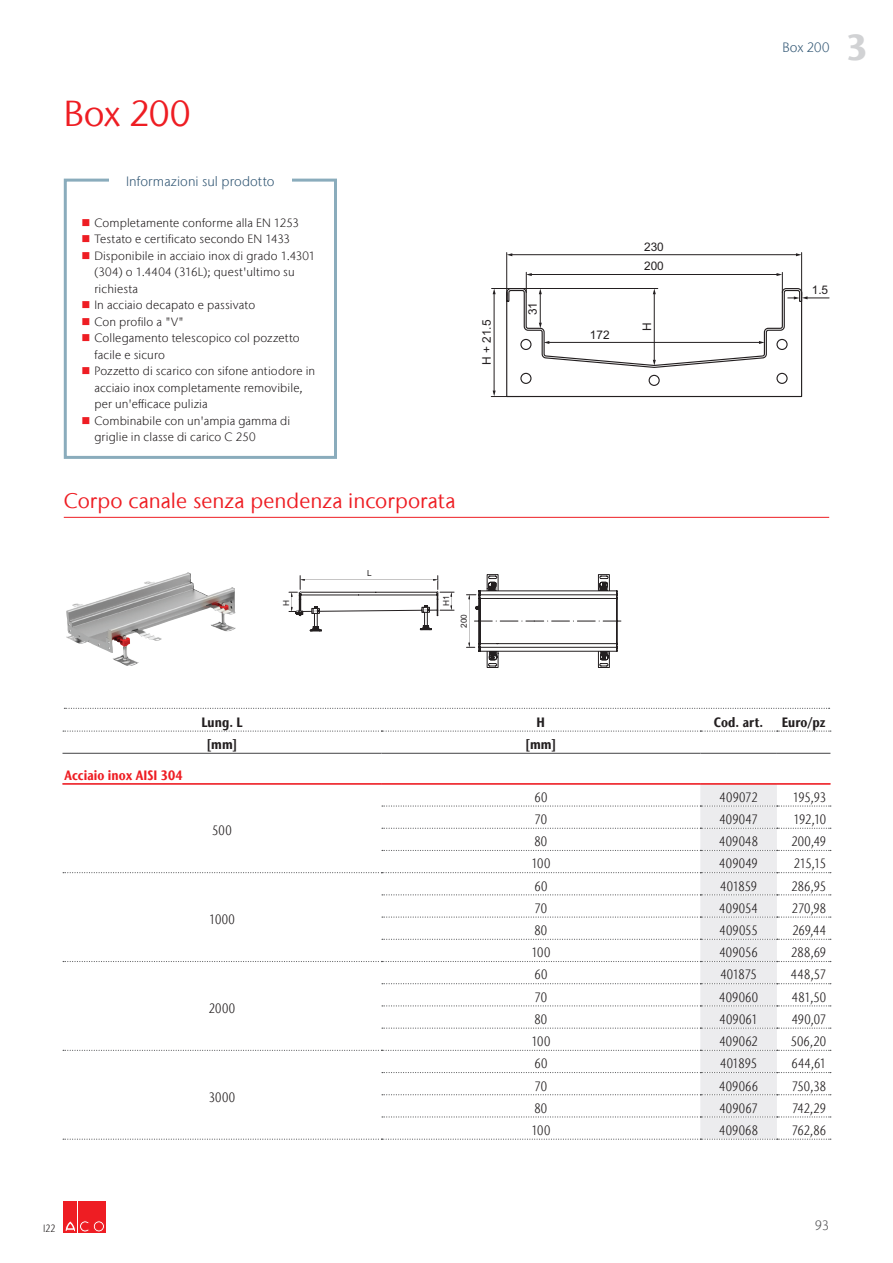
<style>
.page{position:relative;width:893px;height:1263px;background:#fff}
.page>*{position:absolute;margin:0;border:0;box-sizing:border-box;transform-origin:0 0}
.title1_across_it{font:36px "Stone Sans IIITC Com";letter-spacing:-.01em;color:#ee1d23}
.t1{font:700 36px "Stone Sans IIITC Com";color:#d1d2d4}
.title2_it{font:21px "Stone Sans IIITC Com";letter-spacing:.005em;color:#ee1d23}
.codice_it{font:300 condensed 13.5px "Stone Sans IIITC Com";letter-spacing:.01em;color:#231f20}
.testoTabella_R_it{font:300 condensed 13.5px "Stone Sans IIITC Com";letter-spacing:-.01em;color:#231f20}
.testoTabella_C_it{font:300 condensed 13.5px "Stone Sans IIITC Com";letter-spacing:.015em;color:#231f20}
.testataTabella_C_it{font:700 condensed 13.5px "Stone Sans IIITC Com";letter-spacing:.01em;color:#231f20}
.t2{font:300 13.5px "Stone Sans IIITC Com";letter-spacing:.005em;color:#335875}
.raggruppamento_it{font:700 condensed 13.5px "Stone Sans IIITC Com";letter-spacing:.01em;color:#ee1d23}
.t3{font:300 13.5px "Stone Sans IIITC Com";color:#57585a}
.t4{font:300 12px/16.5px "Stone Sans IIITC Com";letter-spacing:.01em;color:#231f20}
.t5{font:11.85px "Arial";color:#231f20}
.t6{font:300 condensed 10.5px "Stone Sans IIITC Com";color:#231f20}
.t7{font:8.25px "Arial";color:#231f20}
</style>
<div class="page">
<div style="left:64px;top:1201px;width:13px;height:32px;background:#ee1d23"></div>
<div style="left:78px;top:1201px;width:13px;height:32px;background:#ee1d23"></div>
<svg style="left:65px;top:1221px;width:24px;height:11px"></svg>
<div style="left:92px;top:1201px;width:13px;height:32px;background:#ee1d23"></div>
<svg style="left:93px;top:1221px;width:11px;height:11px"></svg>
<div style="left:93px;top:1221px;width:12px;height:11px;border:1px solid #ee1d23;border-radius:50%"></div>
<div style="left:95px;top:1223px;width:7px;height:7px;background:#ee1d23;border-radius:50%"></div>
<div style="left:95px;top:1223px;width:7px;height:7px;border:1px solid #ee1d23;border-radius:50%"></div>
<hr style="left:64px;top:517px;width:765px;height:1px;background:#ee1d23">
<svg style="left:64px;top:708px;width:766px;height:1px"></svg>
<img style="left:66px;top:572px;width:155px;height:94px">
<svg style="left:289px;top:575px;width:165px;height:56px"></svg>
<svg style="left:466px;top:574px;width:156px;height:94px"></svg>
<svg style="left:63px;top:730px;width:768px;height:2px"></svg>
<svg style="left:63px;top:784px;width:768px;height:356px"></svg>
<hr style="left:63px;top:753px;width:318px;height:1px;background:#57585a">
<hr style="left:381px;top:753px;width:319px;height:1px;background:#57585a">
<hr style="left:700px;top:753px;width:77px;height:1px;background:#57585a">
<hr style="left:777px;top:753px;width:53px;height:1px;background:#57585a">
<hr style="left:63px;top:783px;width:767px;height:1px;background:#ee1d23">
<hr style="left:506px;top:253px;width:1px;height:42px;background:#231f20">
<hr style="left:801px;top:253px;width:1px;height:42px;background:#231f20">
<hr style="left:511px;top:254px;width:286px;height:1px;background:#231f20">
<svg style="left:796px;top:253px;width:6px;height:3px"></svg>
<svg style="left:507px;top:253px;width:5px;height:3px"></svg>
<svg style="left:491px;top:272px;width:338px;height:125px"></svg>
<div style="left:64px;top:179px;width:273px;height:280px;border:3px solid #8aacbc"></div>
<div style="left:109px;top:172px;width:183px;height:22px;background:#fff"></div>
<p class="title1_across_it" style="left:64px;top:91px;width:128px">Box 200</p>
<p class="t2" style="left:126px;top:173px;width:150px">Informazioni sul prodotto</p>
<p class="t4" style="left:94px;top:214px;width:206px">Completamente conforme alla EN 1253</p>
<p class="t4" style="left:94px;top:230px;width:197px">Testato e certificato secondo EN 1433</p>
<p class="t4" style="left:94px;top:247px;width:222px">Disponibile in acciaio inox di grado 1.4301 (304) o 1.4404 (316L); quest'ultimo su richiesta</p>
<p class="t4" style="left:94px;top:296px;width:162px">In acciaio decapato e passivato</p>
<p class="t4" style="left:94px;top:313px;width:91px">Con profilo a "V"</p>
<p class="t4" style="left:94px;top:329px;width:207px">Collegamento telescopico col pozzetto facile e sicuro</p>
<p class="t4" style="left:94px;top:362px;width:222px">Pozzetto di scarico con sifone antiodore in acciaio inox completamente removibile, per un'efficace pulizia</p>
<p class="t4" style="left:94px;top:412px;width:197px">Combinabile con un'ampia gamma di griglie in classe di carico C 250</p>
<p class="title2_it" style="left:64px;top:488px;width:393px">Corpo canale senza pendenza incorporata</p>
<p class="t5" style="left:644px;top:239px;width:21px">230</p>
<p class="t5" style="left:525px;top:315px;width:15px;rotate:-90deg">31</p>
<p class="t5" style="left:644px;top:258px;width:21px">200</p>
<p class="t5" style="left:479px;top:365px;width:47px;rotate:-90deg">H + 21.5</p>
<p class="t5" style="left:639px;top:331px;width:10px;rotate:-90deg">H</p>
<p class="t5" style="left:590px;top:327px;width:21px">172</p>
<p class="t7" style="left:367px;top:567px;width:6px">L</p>
<p class="t7" style="left:281px;top:605px;width:8px;rotate:-90deg">H</p>
<p class="t7" style="left:441px;top:606px;width:12px;rotate:-90deg">H1</p>
<p class="t7" style="left:459px;top:628px;width:15px;rotate:-90deg">200</p>
<p class="t2" style="left:782px;top:39px;width:49px">Box 200</p>
<h1 class="t1" style="left:845px;top:24px;width:24px">3</h1>
<p class="t5" style="left:812px;top:282px;width:18px">1.5</p>
<p class="raggruppamento_it" style="left:65px;top:766px;width:119px">Acciaio inox AISI 304</p>
<p class="testataTabella_C_it" style="left:201px;top:713px;width:43px">Lung. L</p>
<p class="testataTabella_C_it" style="left:537px;top:713px;width:10px">H</p>
<p class="testataTabella_C_it" style="left:714px;top:713px;width:51px">Cod. art.</p>
<p class="testataTabella_C_it" style="left:782px;top:713px;width:45px">Euro/pz</p>
<p class="testataTabella_C_it" style="left:206px;top:736px;width:33px">[mm]</p>
<p class="testataTabella_C_it" style="left:525px;top:736px;width:33px">[mm]</p>
<p class="testoTabella_C_it" style="left:212px;top:822px;width:21px">500</p>
<p class="testoTabella_C_it" style="left:209px;top:911px;width:27px">1000</p>
<p class="testoTabella_C_it" style="left:209px;top:1000px;width:28px">2000</p>
<p class="testoTabella_C_it" style="left:209px;top:1089px;width:28px">3000</p>
<p class="testoTabella_C_it" style="left:534px;top:789px;width:14px">60</p>
<p class="codice_it" style="left:720px;top:789px;width:40px">409072</p>
<p class="testoTabella_R_it" style="left:793px;top:789px;width:35px">195,93</p>
<p class="testoTabella_C_it" style="left:535px;top:811px;width:14px">70</p>
<p class="codice_it" style="left:719px;top:811px;width:40px">409047</p>
<p class="testoTabella_R_it" style="left:794px;top:811px;width:34px">192,10</p>
<p class="testoTabella_C_it" style="left:534px;top:833px;width:14px">80</p>
<p class="codice_it" style="left:719px;top:833px;width:41px">409048</p>
<p class="testoTabella_R_it" style="left:791px;top:833px;width:36px">200,49</p>
<p class="testoTabella_C_it" style="left:531px;top:855px;width:20px">100</p>
<p class="codice_it" style="left:719px;top:855px;width:40px">409049</p>
<p class="testoTabella_R_it" style="left:794px;top:855px;width:34px">215,15</p>
<p class="testoTabella_C_it" style="left:534px;top:878px;width:14px">60</p>
<p class="codice_it" style="left:720px;top:878px;width:38px">401859</p>
<p class="testoTabella_R_it" style="left:791px;top:878px;width:36px">286,95</p>
<p class="testoTabella_C_it" style="left:535px;top:900px;width:14px">70</p>
<p class="codice_it" style="left:719px;top:900px;width:40px">409054</p>
<p class="testoTabella_R_it" style="left:792px;top:900px;width:36px">270,98</p>
<p class="testoTabella_C_it" style="left:534px;top:922px;width:14px">80</p>
<p class="codice_it" style="left:719px;top:922px;width:40px">409055</p>
<p class="testoTabella_R_it" style="left:792px;top:922px;width:35px">269,44</p>
<p class="testoTabella_C_it" style="left:531px;top:944px;width:20px">100</p>
<p class="codice_it" style="left:719px;top:944px;width:40px">409056</p>
<p class="testoTabella_R_it" style="left:791px;top:944px;width:36px">288,69</p>
<p class="testoTabella_C_it" style="left:534px;top:966px;width:14px">60</p>
<p class="codice_it" style="left:720px;top:966px;width:38px">401875</p>
<p class="testoTabella_R_it" style="left:791px;top:966px;width:37px">448,57</p>
<p class="testoTabella_C_it" style="left:535px;top:989px;width:14px">70</p>
<p class="codice_it" style="left:719px;top:989px;width:40px">409060</p>
<p class="testoTabella_R_it" style="left:792px;top:989px;width:36px">481,50</p>
<p class="testoTabella_C_it" style="left:534px;top:1011px;width:14px">80</p>
<p class="codice_it" style="left:719px;top:1011px;width:40px">409061</p>
<p class="testoTabella_R_it" style="left:792px;top:1011px;width:36px">490,07</p>
<p class="testoTabella_C_it" style="left:531px;top:1033px;width:20px">100</p>
<p class="codice_it" style="left:719px;top:1033px;width:40px">409062</p>
<p class="testoTabella_R_it" style="left:791px;top:1033px;width:37px">506,20</p>
<p class="testoTabella_C_it" style="left:534px;top:1055px;width:14px">60</p>
<p class="codice_it" style="left:720px;top:1055px;width:39px">401895</p>
<p class="testoTabella_R_it" style="left:791px;top:1055px;width:36px">644,61</p>
<p class="testoTabella_C_it" style="left:535px;top:1077px;width:14px">70</p>
<p class="codice_it" style="left:719px;top:1077px;width:40px">409066</p>
<p class="testoTabella_R_it" style="left:792px;top:1077px;width:36px">750,38</p>
<p class="testoTabella_C_it" style="left:534px;top:1100px;width:14px">80</p>
<p class="codice_it" style="left:719px;top:1100px;width:40px">409067</p>
<p class="testoTabella_R_it" style="left:792px;top:1100px;width:36px">742,29</p>
<p class="testoTabella_C_it" style="left:531px;top:1122px;width:20px">100</p>
<p class="codice_it" style="left:719px;top:1122px;width:40px">409068</p>
<p class="testoTabella_R_it" style="left:792px;top:1122px;width:36px">762,86</p>
<p class="t6" style="left:43px;top:1221px;width:14px">I22</p>
<p class="t3" style="left:815px;top:1217px;width:16px">93</p>
</div>
